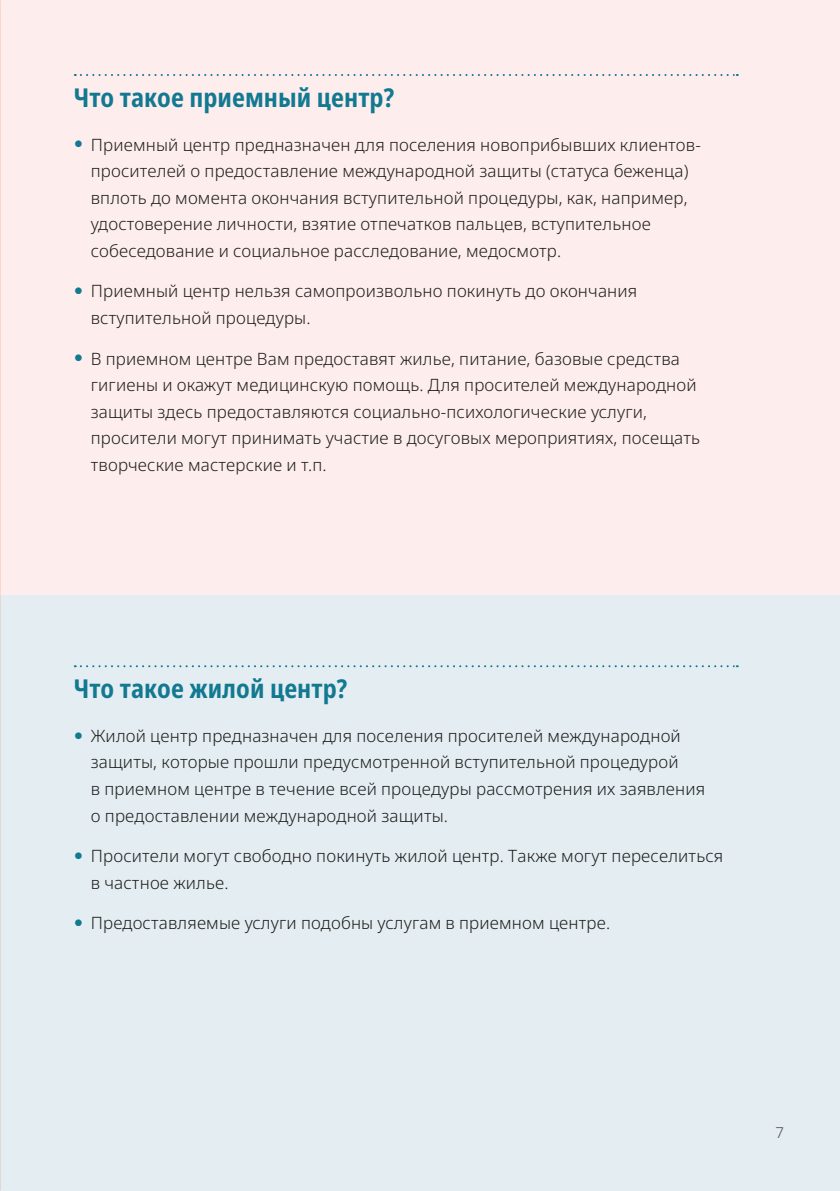
<style>
.page{position:relative;width:840px;height:1191px;background:#fff}
.page>*{position:absolute;margin:0;border:0;box-sizing:border-box;transform-origin:0 0}
.t1{font:700 26px "Noto Sans Condensed";letter-spacing:.005em;color:#127991}
.t2{font:17px/26.6px "Noto Sans";letter-spacing:.01em;color:#1d1d1b}
.t3{font:15px "Noto Sans";color:#4a4a49}
</style>
<div class="page">
<div style="left:0;top:0;width:839px;height:595px;background:#fdeded"></div>
<div style="left:0;top:595px;width:839px;height:596px;background:#e4edf2"></div>
<svg style="left:75px;top:74px;width:662px;height:2px"></svg>
<svg style="left:75px;top:665px;width:662px;height:2px"></svg>
<h1 class="t1" style="left:74px;top:79px;width:322px">Что такое приемный центр?</h1>
<p class="t2" style="left:91px;top:132px;width:611px">Приемный центр предназначен для поселения новоприбывших клиентов&shy;просителей о предоставление международной защиты (статуса беженца) вплоть до момента окончания вступительной процедуры, как, например, удостоверение личности, взятие отпечатков пальцев, вступительное собеседование и социальное расследование, медосмотр.</p>
<p class="t2" style="left:91px;top:278px;width:547px">Приемный центр нельзя самопроизвольно покинуть до окончания вступительной процедуры.</p>
<p class="t2" style="left:91px;top:346px;width:610px">В приемном центре Вам предоставят жилье, питание, базовые средства гигиены и окажут медицинскую помощь. Для просителей международной защиты здесь предоставляются социально-психологические услуги, просители могут принимать участие в досуговых мероприятиях, посещать творческие мастерские и т.п.</p>
<h1 class="t1" style="left:74px;top:670px;width:275px">Что такое жилой центр?</h1>
<p class="t2" style="left:91px;top:723px;width:615px">Жилой центр предназначен для поселения просителей международной защиты, которые прошли предусмотренной вступительной процедурой<br>в приемном центре в течение всей процедуры рассмотрения их заявления о предоставлении международной защиты.</p>
<p class="t2" style="left:91px;top:843px;width:633px">Просители могут свободно покинуть жилой центр. Также могут переселиться в частное жилье.</p>
<p class="t2" style="left:91px;top:910px;width:520px">Предоставляемые услуги подобны услугам в приемном центре.</p>
<p class="t3" style="left:775px;top:1121px;width:10px">7</p>
</div>
